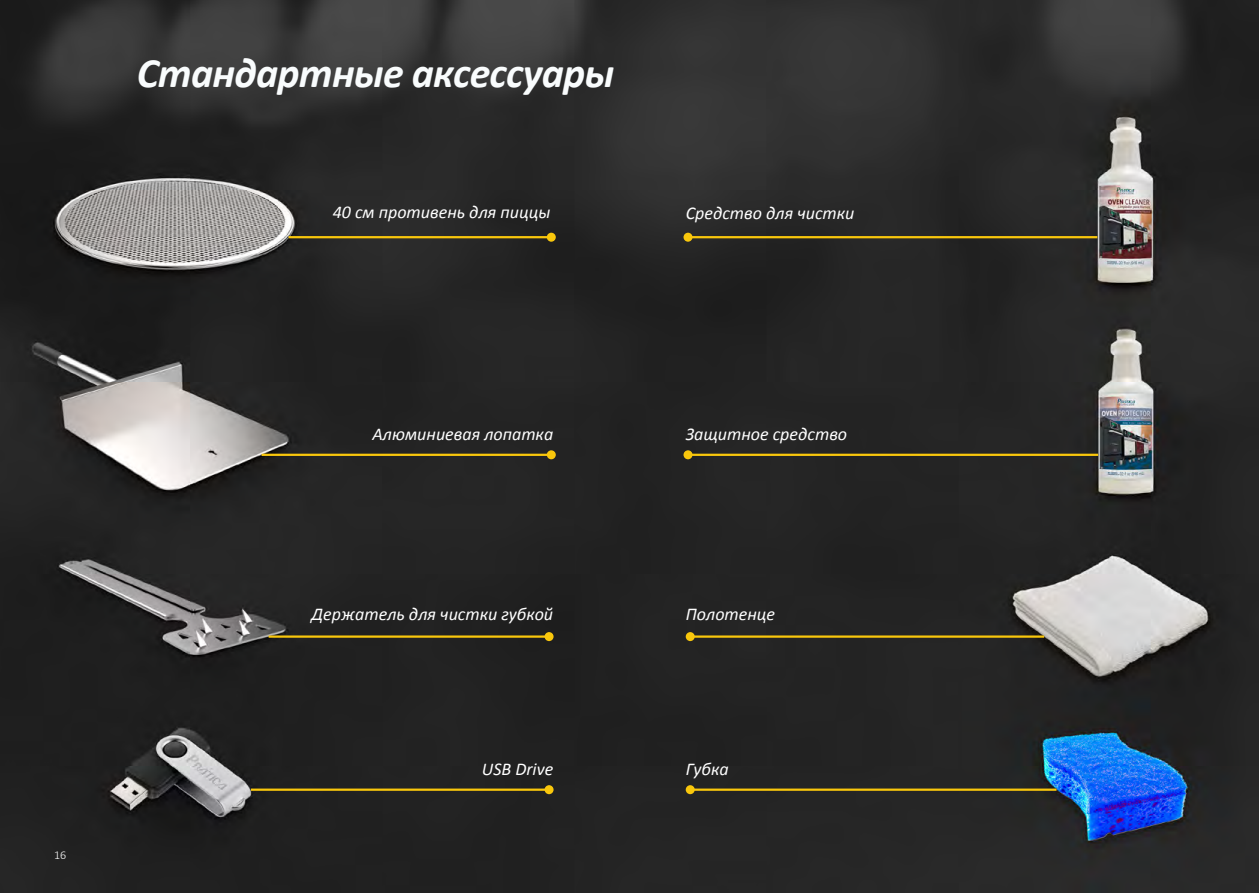
<style>
.page{position:relative;width:1259px;height:893px;background:#fff}
.page>*{position:absolute;margin:0;border:0;box-sizing:border-box;transform-origin:0 0}
.t1{font:italic 700 42px "Calibri";letter-spacing:-.02em;color:#f9fcfd}
.t2{font:italic 18px "Calibri";color:#fff}
.t3{font:italic 18px "Calibri";color:#fff}
.t4{font:300 12px "Calibri";color:#fff}
</style>
<div class="page">
<img style="left:0;top:0;width:1259px;height:893px">
<hr style="left:288px;top:236px;width:263px;height:2px;background:#f9c70c">
<div style="left:547px;top:233px;width:9px;height:9px;background:#f9c70c;border-radius:50%"></div>
<hr style="left:688px;top:236px;width:409px;height:2px;background:#f9c70c">
<div style="left:683px;top:233px;width:9px;height:9px;background:#f9c70c;border-radius:50%"></div>
<hr style="left:261px;top:454px;width:290px;height:2px;background:#f9c70c">
<div style="left:547px;top:450px;width:9px;height:9px;background:#f9c70c;border-radius:50%"></div>
<hr style="left:688px;top:454px;width:410px;height:2px;background:#f9c70c">
<div style="left:683px;top:450px;width:9px;height:9px;background:#f9c70c;border-radius:50%"></div>
<hr style="left:269px;top:635px;width:280px;height:3px;background:#f9c70c">
<div style="left:544px;top:632px;width:9px;height:9px;background:#f9c70c;border-radius:50%"></div>
<hr style="left:690px;top:635px;width:354px;height:3px;background:#f9c70c">
<div style="left:686px;top:632px;width:9px;height:9px;background:#f9c70c;border-radius:50%"></div>
<hr style="left:251px;top:788px;width:298px;height:3px;background:#f9c70c">
<div style="left:544px;top:785px;width:9px;height:9px;background:#f9c70c;border-radius:50%"></div>
<hr style="left:690px;top:788px;width:366px;height:3px;background:#f9c70c">
<div style="left:686px;top:785px;width:9px;height:9px;background:#f9c70c;border-radius:50%"></div>
<h1 class="t1" style="left:137px;top:47px;width:479px">Стандартные аксессуары</h1>
<p class="t2" style="left:333px;top:200px;width:219px">40 см противень для пиццы</p>
<p class="t2" style="left:686px;top:200px;width:170px">Средство для чистки</p>
<p class="t4" style="left:54px;top:847px;width:14px">16</p>
<p class="t2" style="left:372px;top:422px;width:182px">Алюминиевая лопатка</p>
<p class="t2" style="left:686px;top:421px;width:163px">Защитное средство</p>
<p class="t2" style="left:312px;top:602px;width:243px">Держатель для чистки губкой</p>
<p class="t2" style="left:686px;top:602px;width:91px">Полотенце</p>
<p class="t3" style="left:482px;top:756px;width:73px">USB Drive</p>
<p class="t2" style="left:686px;top:756px;width:44px">Губка</p>
</div>
